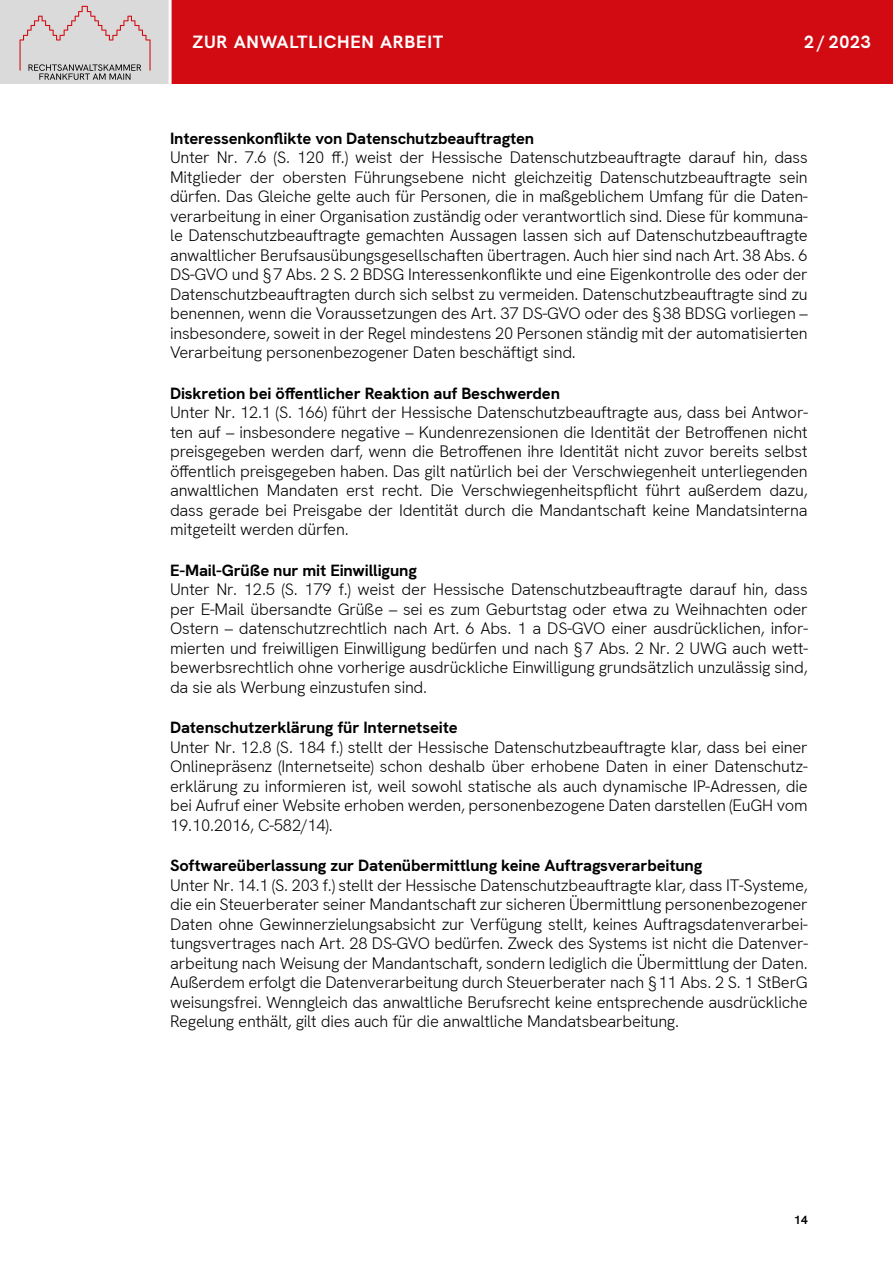
<style>
.page{position:relative;width:893px;height:1263px;background:#fff}
.page>*{position:absolute;margin:0;border:0;box-sizing:border-box;transform-origin:0 0}
.t1{font:700 18px "HK Grotesk";letter-spacing:.04em;color:#fff}
.t2{font:300 16.5px/19.5px "HK Grotesk";letter-spacing:-.01em;color:#000;text-align:justify}
.t3{font:700 16.5px "HK Grotesk";letter-spacing:-.01em;color:#000}
.t4{font:700 12px "HK Grotesk";color:#000}
</style>
<div class="page">
<div style="left:0;top:0;width:170px;height:84px;background:#dadada"></div>
<svg style="left:20px;top:6px;width:131px;height:74px"></svg>
<div style="left:170px;top:0;width:723px;height:84px;background:#d20a11"></div>
<hr style="left:169px;top:0;width:3px;height:85px;background:#fff">
<p class="t1" style="left:192px;top:30px;width:252px">ZUR ANWALTLICHEN ARBEIT</p>
<p class="t1" style="left:804px;top:30px;width:68px">2 / 2023</p>
<p class="t3" style="left:170px;top:127px;width:366px">Interessenkonflikte von Datenschutzbeauftragten</p>
<p class="t2" style="left:170px;top:147px;width:639px">Unter Nr. 7.6 (S. 120 ff.) weist der Hessische Datenschutzbeauftragte darauf hin, dass Mitglieder der obersten Führungsebene nicht gleichzeitig Datenschutzbeauftragte sein dürfen. Das Gleiche gelte auch für Personen, die in maßgeblichem Umfang für die Daten&shy;verarbeitung in einer Organisation zuständig oder verantwortlich sind. Diese für kommuna&shy;le Datenschutzbeauftragte gemachten Aussagen lassen sich auf Datenschutzbeauftragte anwaltlicher Berufsausübungsgesellschaften übertragen. Auch hier sind nach Art. 38 Abs. 6<br>DS-GVO und §7 Abs. 2 S. 2 BDSG Interessenkonflikte und eine Eigenkontrolle des oder der Datenschutzbeauftragten durch sich selbst zu vermeiden. Datenschutzbeauftragte sind zu benennen, wenn die Voraussetzungen des Art. 37 DS-GVO oder des §38 BDSG vorliegen – insbesondere, soweit in der Regel mindestens 20 Personen ständig mit der automatisierten Verarbeitung personenbezogener Daten beschäftigt sind.</p>
<p class="t3" style="left:170px;top:382px;width:391px">Diskretion bei öffentlicher Reaktion auf Beschwerden</p>
<p class="t2" style="left:170px;top:402px;width:639px">Unter Nr. 12.1 (S. 166) führt der Hessische Datenschutzbeauftragte aus, dass bei Antwor&shy;ten auf – insbesondere negative – Kundenrezensionen die Identität der Betroffenen nicht preisgegeben werden darf, wenn die Betroffenen ihre Identität nicht zuvor bereits selbst öffentlich preisgegeben haben. Das gilt natürlich bei der Verschwiegenheit unterliegenden anwaltlichen Mandaten erst recht. Die Verschwiegenheitspflicht führt außerdem dazu, dass gerade bei Preisgabe der Identität durch die Mandantschaft keine Mandatsinterna mitgeteilt werden dürfen.</p>
<p class="t3" style="left:170px;top:559px;width:248px">E-Mail-Grüße nur mit Einwilligung</p>
<p class="t2" style="left:170px;top:579px;width:639px">Unter Nr. 12.5 (S. 179 f.) weist der Hessische Datenschutzbeauftragte darauf hin, dass per E-Mail übersandte Grüße – sei es zum Geburtstag oder etwa zu Weihnachten oder Ostern – datenschutzrechtlich nach Art. 6 Abs. 1 a DS-GVO einer ausdrücklichen, infor&shy;mierten und freiwilligen Einwilligung bedürfen und nach §7 Abs. 2 Nr. 2 UWG auch wett&shy;bewerbsrechtlich ohne vorherige ausdrückliche Einwilligung grundsätzlich unzulässig sind, da sie als Werbung einzustufen sind.</p>
<p class="t3" style="left:170px;top:717px;width:289px">Datenschutzerklärung für Internetseite</p>
<p class="t2" style="left:170px;top:737px;width:639px">Unter Nr. 12.8 (S. 184 f.) stellt der Hessische Datenschutzbeauftragte klar, dass bei einer Onlinepräsenz (Internetseite) schon deshalb über erhobene Daten in einer Datenschutz&shy;erklärung zu informieren ist, weil sowohl statische als auch dynamische IP-Adressen, die bei Aufruf einer Website erhoben werden, personenbezogene Daten darstellen (EuGH vom 19.10.2016, C-582/14).</p>
<p class="t3" style="left:170px;top:855px;width:534px">Softwareüberlassung zur Datenübermittlung keine Auftragsverarbeitung</p>
<p class="t2" style="left:170px;top:875px;width:639px">Unter Nr. 14.1 (S. 203 f.) stellt der Hessische Datenschutzbeauftragte klar, dass IT-Systeme, die ein Steuerberater seiner Mandantschaft zur sicheren Übermittlung personenbezogener Daten ohne Gewinnerzielungsabsicht zur Verfügung stellt, keines Auftragsdatenverarbei&shy;tungsvertrages nach Art. 28 DS-GVO bedürfen. Zweck des Systems ist nicht die Datenver&shy;arbeitung nach Weisung der Mandantschaft, sondern lediglich die Übermittlung der Daten.<br>Außerdem erfolgt die Datenverarbeitung durch Steuerberater nach §11 Abs. 2 S. 1 StBerG weisungsfrei. Wenngleich das anwaltliche Berufsrecht keine entsprechende ausdrückliche Regelung enthält, gilt dies auch für die anwaltliche Mandatsbearbeitung.</p>
<p class="t4" style="left:794px;top:1212px;width:15px">14</p>
</div>
